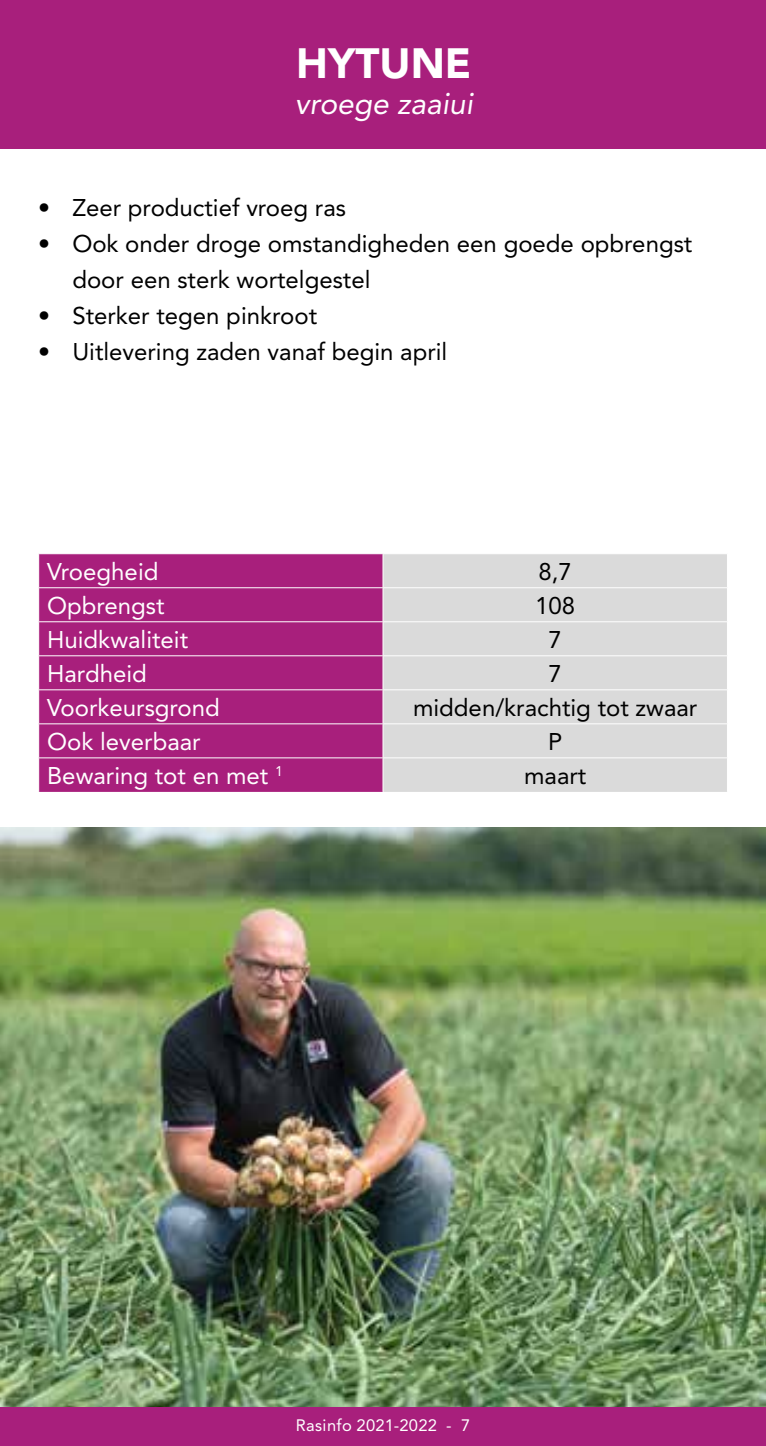
<style>
.page{position:relative;width:766px;height:1446px;background:#fff}
.page>*{position:absolute;margin:0;border:0;box-sizing:border-box;transform-origin:0 0}
.t1{font:900 42px "Avenir";color:#fff}
.t2{font:italic 30px "Avenir";color:#fff}
.t3{font:24px/36px "Avenir";color:#000}
.t4{font:24px "Avenir";color:#fff}
.t5{font:16.5px "Avenir";letter-spacing:.02em;color:#fff}
</style>
<div class="page">
<img style="left:1px;top:827px;width:764px;height:580px">
<div style="left:0;top:0;width:765px;height:148px;background:#a81f7c"></div>
<div style="left:0;top:1407px;width:765px;height:39px;background:#a81f7c"></div>
<div style="left:39px;top:554px;width:343px;height:238px;background:#a81f7c"></div>
<div style="left:383px;top:554px;width:343px;height:238px;background:#dadada"></div>
<hr style="left:38px;top:587px;width:345px;height:1px;background:#fff">
<hr style="left:38px;top:621px;width:345px;height:1px;background:#fff">
<hr style="left:38px;top:655px;width:345px;height:1px;background:#fff">
<hr style="left:38px;top:689px;width:345px;height:1px;background:#fff">
<hr style="left:38px;top:723px;width:345px;height:1px;background:#fff">
<hr style="left:38px;top:757px;width:345px;height:1px;background:#fff">
<hr style="left:383px;top:587px;width:344px;height:1px;background:#fff">
<hr style="left:383px;top:621px;width:344px;height:1px;background:#fff">
<hr style="left:383px;top:655px;width:344px;height:1px;background:#fff">
<hr style="left:383px;top:689px;width:344px;height:1px;background:#fff">
<hr style="left:383px;top:723px;width:344px;height:1px;background:#fff">
<hr style="left:383px;top:757px;width:344px;height:1px;background:#fff">
<h1 class="t1" style="left:296px;top:38px;width:177px">HYTUNE</h1>
<p class="t2" style="left:295px;top:87px;width:179px">vroege zaaiui</p>
<p class="t3" style="left:38px;top:190px;width:309px">• Zeer productief vroeg ras</p>
<p class="t3" style="left:72px;top:226px;width:621px;text-indent:-34px">• Ook onder droge omstandigheden een goede opbrengst door een sterk wortelgestel</p>
<p class="t3" style="left:38px;top:298px;width:280px">• Sterker tegen pinkroot</p>
<p class="t3" style="left:38px;top:334px;width:410px">• Uitlevering zaden vanaf begin april</p>
<p class="t4" style="left:47px;top:557px;width:113px">Vroegheid</p>
<p class="t3" style="left:538px;top:553px;width:35px">8,7</p>
<p class="t4" style="left:47px;top:591px;width:119px">Opbrengst</p>
<p class="t3" style="left:535px;top:587px;width:42px">108</p>
<p class="t4" style="left:47px;top:625px;width:142px">Huidkwaliteit</p>
<p class="t3" style="left:548px;top:621px;width:15px">7</p>
<p class="t4" style="left:47px;top:659px;width:101px">Hardheid</p>
<p class="t3" style="left:548px;top:656px;width:15px">7</p>
<p class="t4" style="left:47px;top:693px;width:174px">Voorkeursgrond</p>
<p class="t3" style="left:413px;top:690px;width:286px">midden/krachtig tot zwaar</p>
<p class="t4" style="left:47px;top:727px;width:155px">Ook leverbaar</p>
<p class="t3" style="left:548px;top:724px;width:16px">P</p>
<p class="t4" style="left:47px;top:762px;width:237px">Bewaring tot en met <sup>1</sup></p>
<p class="t3" style="left:524px;top:758px;width:64px">maart</p>
<p class="t5" style="left:296px;top:1416px;width:176px">Rasinfo 2021-2022 - 7</p>
</div>
